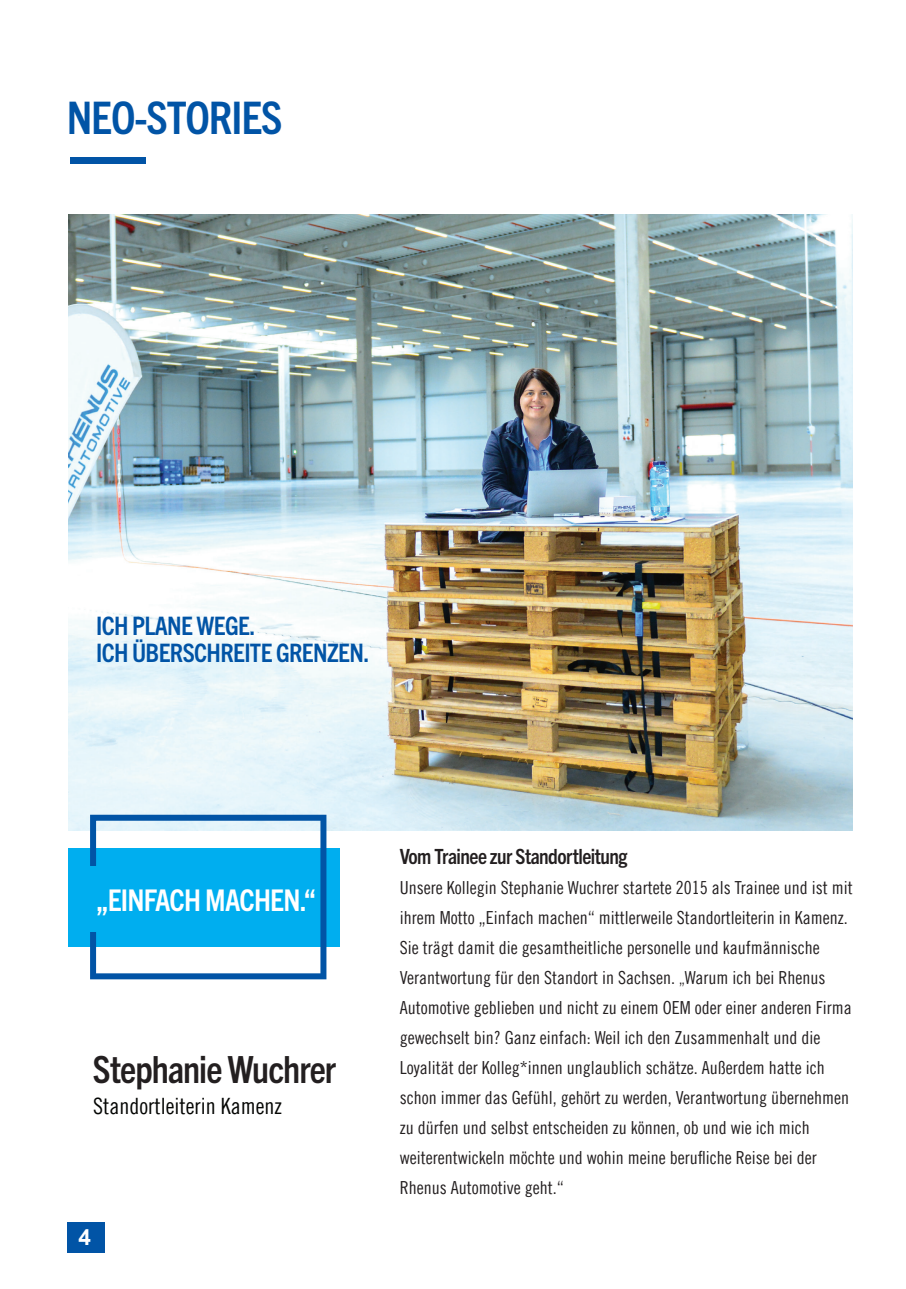
<style>
.page{position:relative;width:906px;height:1289px;background:#fff}
.page>*{position:absolute;margin:0;border:0;box-sizing:border-box;transform-origin:0 0}
.t1{font:700 condensed 45px "Trade Gothic Next LT Pro";letter-spacing:-.025em;color:#0154a6}
.t2{font:700 condensed 37.5px "Trade Gothic Next LT Pro";letter-spacing:-.025em;color:#231f20}
.t3{font:700 condensed 30px "Trade Gothic Next LT Pro";letter-spacing:-.025em;color:#fff}
.t4{font:700 condensed 25.5px/27px "Trade Gothic Next LT Pro";letter-spacing:-.025em;color:#0154a6}
.t5{font:22.5px "Trade Gothic LT Pro Cn 18";color:#040503}
.t6{font:700 22.5px "Arial";color:#fff}
.t7{font:700 condensed 21px "Trade Gothic Next LT Pro";letter-spacing:-.025em;color:#231f20}
.t8{font:18px/30px "Trade Gothic LT Pro Cn 18";color:#231f20}
.s1{font-size:15px}
</style>
<div class="page">
<div style="left:67px;top:1222px;width:38px;height:30px;background:#0154a6"></div>
<div style="left:70px;top:157px;width:76px;height:6px;background:#0154a6"></div>
<div style="left:68px;top:848px;width:272px;height:98px;background:#00aeef"></div>
<img style="left:68px;top:215px;width:784px;height:615px">
<svg style="left:90px;top:814px;width:236px;height:165px"></svg>
<div style="left:83px;top:866px;width:14px;height:65px;background:#00aeef"></div>
<h1 class="t1" style="left:67px;top:87px;width:217px">NEO-STORIES</h1>
<h3 class="t4" style="left:96px;top:610px;width:275px">ICH PLANE WEGE.<br>ICH ÜBERSCHREITE GRENZEN.</h3>
<h3 class="t3" style="left:96px;top:879px;width:221px">„EINFACH MACHEN.“</h3>
<h2 class="t2" style="left:93px;top:1043px;width:245px">Stephanie Wuchrer</h2>
<p class="t5" style="left:93px;top:1092px;width:190px">Standortleiterin Kamenz</p>
<p class="t6" style="left:78px;top:1221px;width:14px">4</p>
<p class="t7" style="left:400px;top:841px;width:229px">Vom Trainee zur Standortleitung</p>
<p class="t8" style="left:400px;top:872px;width:454px">Unsere Kollegin Stephanie Wuchrer startete 2015 als Trainee und ist mit ihrem Motto „Einfach machen“ mittlerweile Standortleiterin in Kamenz.<br>Sie trägt damit die gesamtheitliche personelle und kaufmännische Verantwortung für den Standort in Sachsen. <span class="s1">„</span>Warum ich bei Rhenus Automotive geblieben und nicht zu einem OEM oder einer anderen Firma gewechselt bin? Ganz einfach: Weil ich den Zusammenhalt und die Loyalität der Kolleg*innen unglaublich schätze. Außerdem hatte ich schon immer das Gefühl, gehört zu werden, Verantwortung übernehmen zu dürfen und selbst entscheiden zu können, ob und wie ich mich weiterentwickeln möchte und wohin meine berufliche Reise bei der Rhenus Automotive geht.“</p>
</div>
